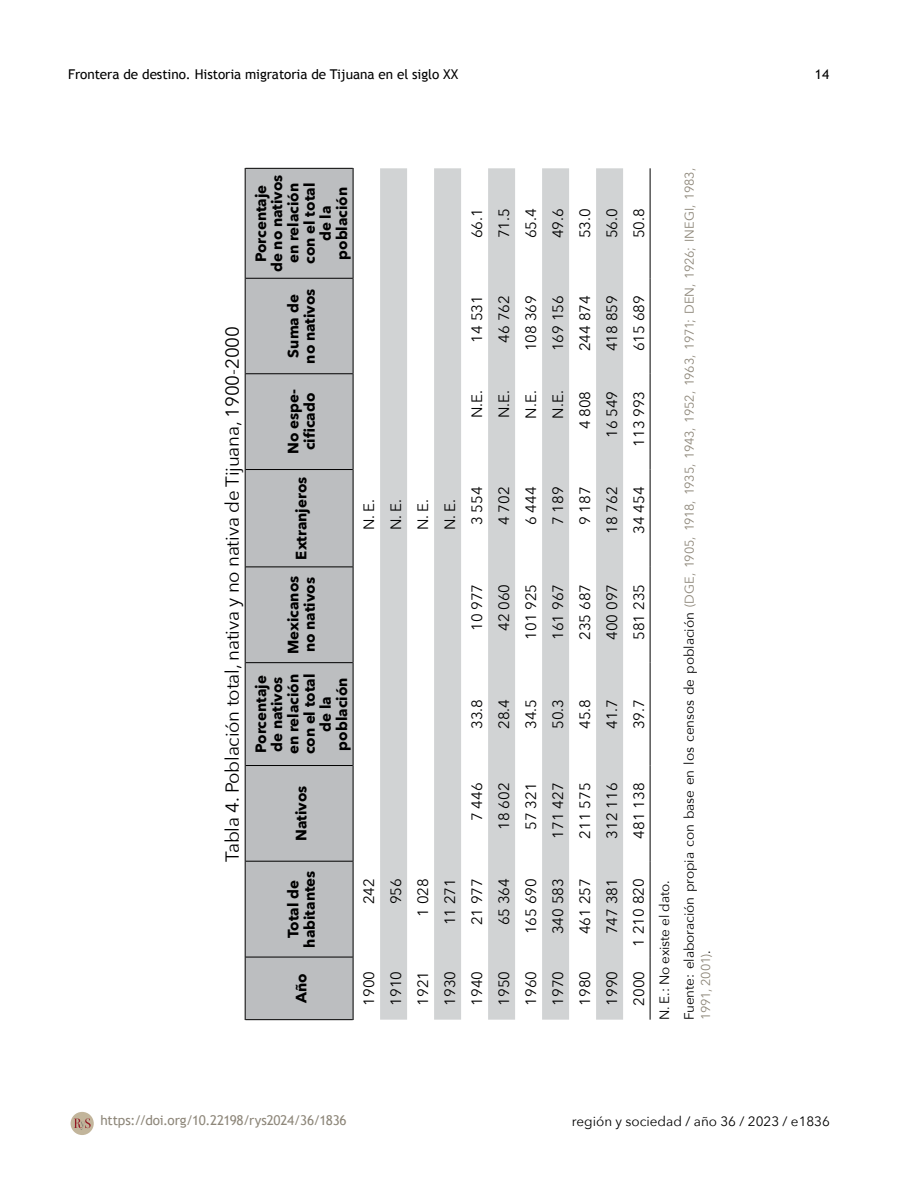
<style>
.page{position:relative;width:918px;height:1188px;background:#fff}
.page>*{position:absolute;margin:0;border:0;box-sizing:border-box;transform-origin:0 0}
.t1{font:18.75px "Avenir Next";letter-spacing:-.01em;color:#000}
.t2{font:15px "Avenir Next";color:#000}
.t3{font:700 15px/16.2px "Avenir Next";color:#000;text-align:center}
.t4{font:13.5px "Trebuchet MS";letter-spacing:-.005em;color:#000}
.t5{font:13.5px "Avenir Next";color:#000}
.t6{font:13.5px "Trebuchet MS";letter-spacing:-.01em;color:#8e877a}
.t7{font:12.75px/16.2px "Avenir Next";letter-spacing:-.015em;color:#8e877a}
.s1{font-size:13.5px;color:#000}
</style>
<div class="page">
<div style="left:71px;top:1112px;width:23px;height:23px;background:#c2b59b;border-radius:50%"></div>
<svg style="left:74px;top:1118px;width:17px;height:12px"></svg>
<div style="left:246px;top:169px;width:107px;height:850px;background:#bcbec0"></div>
<svg style="left:380px;top:168px;width:243px;height:852px;fill:#d5d7d8"></svg>
<hr style="left:245px;top:957px;width:1px;height:63px;background:#000">
<hr style="left:246px;top:1019px;width:107px;height:1px;background:#000">
<hr style="left:245px;top:861px;width:1px;height:96px;background:#000">
<hr style="left:246px;top:957px;width:107px;height:1px;background:#000">
<hr style="left:245px;top:766px;width:1px;height:95px;background:#000">
<hr style="left:246px;top:861px;width:107px;height:1px;background:#000">
<hr style="left:245px;top:663px;width:1px;height:103px;background:#000">
<hr style="left:246px;top:765px;width:107px;height:1px;background:#000">
<hr style="left:245px;top:567px;width:1px;height:96px;background:#000">
<hr style="left:246px;top:662px;width:107px;height:1px;background:#000">
<hr style="left:245px;top:470px;width:1px;height:97px;background:#000">
<hr style="left:246px;top:567px;width:107px;height:1px;background:#000">
<hr style="left:245px;top:374px;width:1px;height:96px;background:#000">
<hr style="left:246px;top:469px;width:107px;height:1px;background:#000">
<hr style="left:245px;top:278px;width:1px;height:96px;background:#000">
<hr style="left:246px;top:373px;width:107px;height:1px;background:#000">
<hr style="left:245px;top:168px;width:1px;height:110px;background:#000">
<hr style="left:246px;top:278px;width:107px;height:1px;background:#000">
<hr style="left:246px;top:168px;width:107px;height:1px;background:#000">
<hr style="left:353px;top:957px;width:1px;height:63px;background:#000">
<hr style="left:353px;top:861px;width:1px;height:96px;background:#000">
<hr style="left:353px;top:766px;width:1px;height:95px;background:#000">
<hr style="left:353px;top:663px;width:1px;height:103px;background:#000">
<hr style="left:353px;top:567px;width:1px;height:96px;background:#000">
<hr style="left:353px;top:470px;width:1px;height:97px;background:#000">
<hr style="left:353px;top:374px;width:1px;height:96px;background:#000">
<hr style="left:353px;top:278px;width:1px;height:96px;background:#000">
<hr style="left:353px;top:168px;width:1px;height:110px;background:#000">
<hr style="left:650px;top:957px;width:1px;height:63px;background:#000">
<hr style="left:650px;top:861px;width:1px;height:96px;background:#000">
<hr style="left:650px;top:766px;width:1px;height:95px;background:#000">
<hr style="left:650px;top:663px;width:1px;height:103px;background:#000">
<hr style="left:650px;top:567px;width:1px;height:96px;background:#000">
<hr style="left:650px;top:470px;width:1px;height:97px;background:#000">
<hr style="left:650px;top:374px;width:1px;height:96px;background:#000">
<hr style="left:650px;top:278px;width:1px;height:96px;background:#000">
<hr style="left:650px;top:168px;width:1px;height:110px;background:#000">
<p class="t4" style="left:68px;top:66px;width:392px">Frontera de destino. Historia migratoria de Tijuana en el siglo XX</p>
<p class="t4" style="left:815px;top:66px;width:16px">14</p>
<p class="t1" style="left:216px;top:862px;width:537px;rotate:-90deg">Tabla 4. Población total, nativa y no nativa de Tijuana, 1900-2000</p>
<p class="t3" style="left:253px;top:272px;width:99px;rotate:-90deg">Porcentaje de no nativos en relación con el total de la población</p>
<p class="t3" style="left:285px;top:364px;width:77px;rotate:-90deg">Suma de no nativos</p>
<p class="t3" style="left:285px;top:454px;width:66px;text-align:left;rotate:-90deg">No espe&shy;cificado</p>
<p class="t3" style="left:293px;top:560px;width:84px;rotate:-90deg">Extranjeros</p>
<p class="t3" style="left:285px;top:654px;width:80px;text-align:left;rotate:-90deg">Mexicanos no nativos</p>
<p class="t3" style="left:253px;top:754px;width:82px;rotate:-90deg">Porcentaje de nativos en relación con el total de la población</p>
<p class="t3" style="left:293px;top:841px;width:57px;rotate:-90deg">Nativos</p>
<p class="t3" style="left:285px;top:948px;width:78px;rotate:-90deg">Total de habitantes</p>
<p class="t3" style="left:293px;top:1003px;width:31px;rotate:-90deg">Año</p>
<p class="t2" style="left:356px;top:530px;width:33px;rotate:-90deg">N. E.</p>
<p class="t2" style="left:356px;top:904px;width:28px;rotate:-90deg">242</p>
<p class="t2" style="left:356px;top:1006px;width:36px;rotate:-90deg">1900</p>
<p class="t2" style="left:464px;top:238px;width:31px;rotate:-90deg">66.1</p>
<p class="t2" style="left:464px;top:343px;width:49px;rotate:-90deg">14 531</p>
<p class="t2" style="left:464px;top:418px;width:30px;rotate:-90deg">N.E.</p>
<p class="t2" style="left:383px;top:530px;width:33px;rotate:-90deg">N. E.</p>
<p class="t2" style="left:410px;top:530px;width:33px;rotate:-90deg">N. E.</p>
<p class="t2" style="left:437px;top:530px;width:33px;rotate:-90deg">N. E.</p>
<p class="t2" style="left:464px;top:525px;width:40px;rotate:-90deg">3 554</p>
<p class="t2" style="left:464px;top:631px;width:49px;rotate:-90deg">10 977</p>
<p class="t2" style="left:464px;top:729px;width:32px;rotate:-90deg">33.8</p>
<p class="t2" style="left:464px;top:821px;width:40px;rotate:-90deg">7 446</p>
<p class="t2" style="left:383px;top:904px;width:28px;rotate:-90deg">956</p>
<p class="t2" style="left:410px;top:917px;width:40px;rotate:-90deg">1 028</p>
<p class="t2" style="left:437px;top:925px;width:49px;rotate:-90deg">11 271</p>
<p class="t2" style="left:464px;top:925px;width:49px;rotate:-90deg">21 977</p>
<p class="t2" style="left:383px;top:1006px;width:36px;rotate:-90deg">1910</p>
<p class="t2" style="left:410px;top:1006px;width:36px;rotate:-90deg">1921</p>
<p class="t2" style="left:437px;top:1006px;width:36px;rotate:-90deg">1930</p>
<p class="t2" style="left:464px;top:1006px;width:36px;rotate:-90deg">1940</p>
<p class="t2" style="left:491px;top:238px;width:31px;rotate:-90deg">71.5</p>
<p class="t2" style="left:518px;top:238px;width:31px;rotate:-90deg">65.4</p>
<p class="t2" style="left:545px;top:238px;width:31px;rotate:-90deg">49.6</p>
<p class="t2" style="left:491px;top:343px;width:49px;rotate:-90deg">46 762</p>
<p class="t2" style="left:518px;top:351px;width:57px;rotate:-90deg">108 369</p>
<p class="t2" style="left:545px;top:351px;width:57px;rotate:-90deg">169 156</p>
<p class="t2" style="left:491px;top:418px;width:30px;rotate:-90deg">N.E.</p>
<p class="t2" style="left:518px;top:419px;width:30px;rotate:-90deg">N.E.</p>
<p class="t2" style="left:545px;top:419px;width:30px;rotate:-90deg">N.E.</p>
<p class="t2" style="left:491px;top:525px;width:40px;rotate:-90deg">4 702</p>
<p class="t2" style="left:518px;top:525px;width:40px;rotate:-90deg">6 444</p>
<p class="t2" style="left:545px;top:525px;width:40px;rotate:-90deg">7 189</p>
<p class="t2" style="left:491px;top:631px;width:49px;rotate:-90deg">42 060</p>
<p class="t2" style="left:518px;top:640px;width:57px;rotate:-90deg">101 925</p>
<p class="t2" style="left:545px;top:640px;width:57px;rotate:-90deg">161 967</p>
<p class="t2" style="left:491px;top:729px;width:31px;rotate:-90deg">28.4</p>
<p class="t2" style="left:518px;top:729px;width:32px;rotate:-90deg">34.5</p>
<p class="t2" style="left:545px;top:729px;width:31px;rotate:-90deg">50.3</p>
<p class="t2" style="left:491px;top:830px;width:49px;rotate:-90deg">18 602</p>
<p class="t2" style="left:518px;top:830px;width:49px;rotate:-90deg">57 321</p>
<p class="t2" style="left:545px;top:839px;width:57px;rotate:-90deg">171 427</p>
<p class="t2" style="left:491px;top:925px;width:49px;rotate:-90deg">65 364</p>
<p class="t2" style="left:518px;top:934px;width:57px;rotate:-90deg">165 690</p>
<p class="t2" style="left:491px;top:1006px;width:36px;rotate:-90deg">1950</p>
<p class="t2" style="left:518px;top:1006px;width:36px;rotate:-90deg">1960</p>
<p class="t2" style="left:545px;top:934px;width:57px;rotate:-90deg">340 583</p>
<p class="t2" style="left:545px;top:1006px;width:36px;rotate:-90deg">1970</p>
<p class="t2" style="left:572px;top:238px;width:32px;rotate:-90deg">53.0</p>
<p class="t2" style="left:572px;top:351px;width:57px;rotate:-90deg">244 874</p>
<p class="t2" style="left:572px;top:429px;width:40px;rotate:-90deg">4 808</p>
<p class="t2" style="left:572px;top:525px;width:40px;rotate:-90deg">9 187</p>
<p class="t2" style="left:572px;top:640px;width:57px;rotate:-90deg">235 687</p>
<p class="t2" style="left:572px;top:729px;width:31px;rotate:-90deg">45.8</p>
<p class="t2" style="left:572px;top:839px;width:57px;rotate:-90deg">211 575</p>
<p class="t2" style="left:572px;top:934px;width:57px;rotate:-90deg">461 257</p>
<p class="t2" style="left:572px;top:1006px;width:36px;rotate:-90deg">1980</p>
<p class="t2" style="left:599px;top:238px;width:31px;rotate:-90deg">56.0</p>
<p class="t2" style="left:599px;top:351px;width:57px;rotate:-90deg">418 859</p>
<p class="t2" style="left:599px;top:438px;width:49px;rotate:-90deg">16 549</p>
<p class="t2" style="left:599px;top:534px;width:49px;rotate:-90deg">18 762</p>
<p class="t2" style="left:599px;top:640px;width:57px;rotate:-90deg">400 097</p>
<p class="t2" style="left:599px;top:729px;width:32px;rotate:-90deg">41.7</p>
<p class="t2" style="left:599px;top:839px;width:57px;rotate:-90deg">312 116</p>
<p class="t2" style="left:599px;top:934px;width:57px;rotate:-90deg">747 381</p>
<p class="t2" style="left:599px;top:1006px;width:36px;rotate:-90deg">1990</p>
<p class="t2" style="left:626px;top:238px;width:31px;rotate:-90deg">50.8</p>
<p class="t2" style="left:626px;top:351px;width:57px;rotate:-90deg">615 689</p>
<p class="t2" style="left:626px;top:447px;width:57px;rotate:-90deg">113 993</p>
<p class="t2" style="left:626px;top:534px;width:49px;rotate:-90deg">34 454</p>
<p class="t2" style="left:626px;top:640px;width:57px;rotate:-90deg">581 235</p>
<p class="t2" style="left:626px;top:729px;width:32px;rotate:-90deg">39.7</p>
<p class="t2" style="left:626px;top:839px;width:57px;rotate:-90deg">481 138</p>
<p class="t2" style="left:626px;top:947px;width:70px;rotate:-90deg">1 210 820</p>
<p class="t2" style="left:626px;top:1006px;width:36px;rotate:-90deg">2000</p>
<p class="t5" style="left:653px;top:1020px;width:141px;rotate:-90deg">N. E.: No existe el dato.</p>
<p class="t7" style="left:681px;top:1020px;width:854px;rotate:-90deg"><span class="s1">Fuente: elaboración propia con base en los censos de población</span> (DGE, 1905, 1918, 1935, 1943, 1952, 1963, 1971; DEN, 1926; INEGI, 1983,<br>1991, 2001)<span class="s1">.</span></p>
<p class="t6" style="left:101px;top:1112px;width:248px">https://doi.org/10.22198/rys2024/36/1836</p>
<p class="t5" style="left:572px;top:1110px;width:260px">región y sociedad / año 36 / 2023 / e1836</p>
</div>
